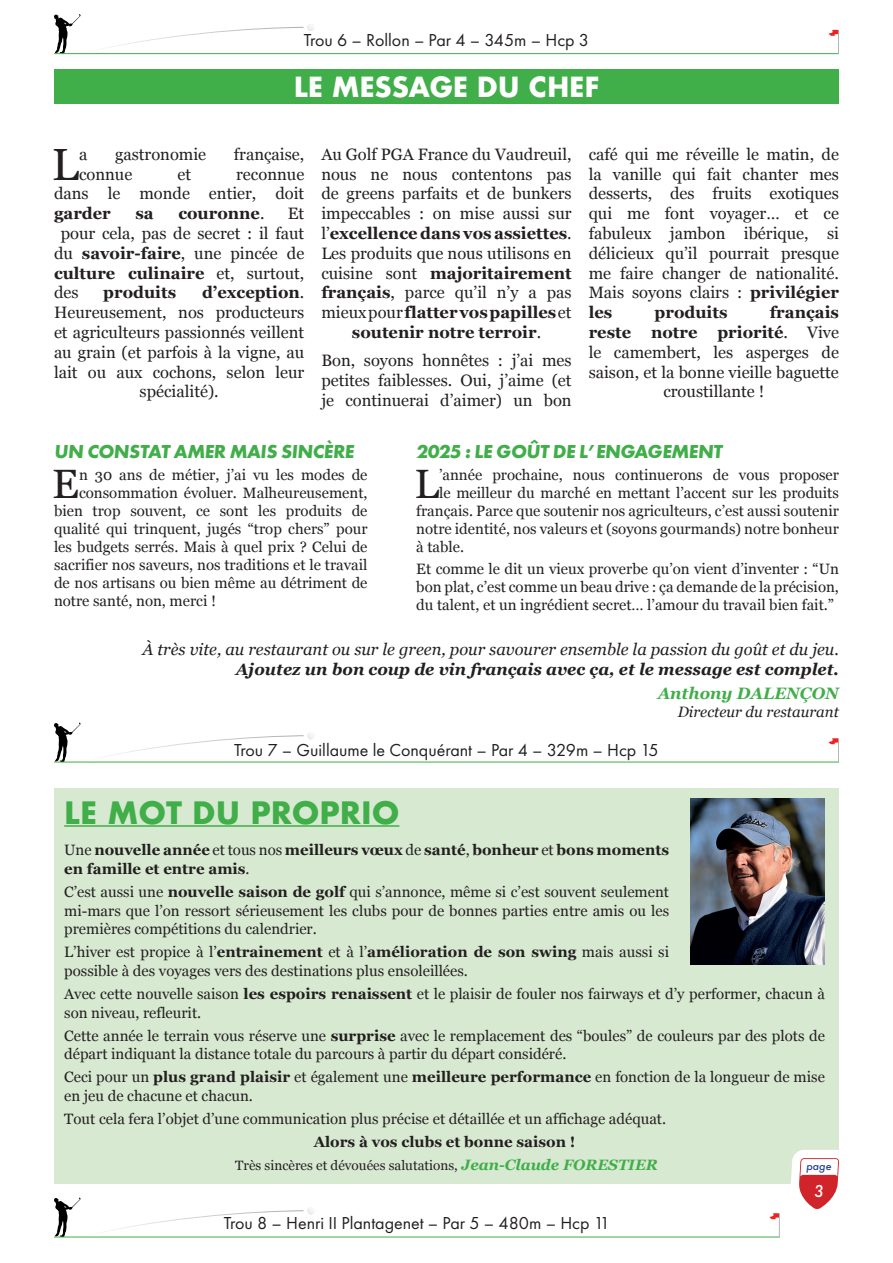
<style>
.page{position:relative;width:893px;height:1263px;background:#fff}
.page>*{position:absolute;margin:0;border:0;box-sizing:border-box;transform-origin:0 0}
.t1{font:45.15px "Georgia";color:#231f20}
.t2{font:40.95px "Georgia";color:#231f20}
.t3{font:700 30px "Futura";color:#40ae49}
.t4{font:700 27px "Futura";letter-spacing:-.01em;color:#fff}
.t5{font:700 19.5px "Futura PT";color:#40ae49}
.t6{font:18px "Futura PT";color:#231f20}
.t7{font:16.5px/19.8px "Georgia";color:#231f20;text-align:justify}
.t8{font:700 16.5px "Georgia";color:#231f20}
.t9{font:italic 16.5px "Georgia";color:#231f20}
.t10{font:italic 700 16.5px "Georgia";color:#231f20}
.t11{font:italic 700 16.5px "Georgia";color:#40ae49}
.t12{font:italic 500 15.9px "Futura";color:#fff}
.t13{font:15px/18.6px "Georgia";color:#231f20}
.t14{font:700 15px/18.8px "Georgia";color:#231f20}
.t15{font:italic 15px "Georgia";color:#231f20}
.t16{font:13.5px "Georgia";color:#231f20}
.t17{font:italic 500 10.5px "Futura";color:#253f8e}
.s1{font-weight:400}
.s2{font-weight:700}
.s3{font-weight:700;font-style:italic;font-size:15px;color:#40ae49}
</style>
<div class="page">
<div style="left:54px;top:788px;width:785px;height:395px;background:#d8e9d2"></div>
<hr style="left:64px;top:825px;width:335px;height:2px;background:#40ae49">
<img style="left:690px;top:799px;width:135px;height:165px">
<div style="left:54px;top:69px;width:785px;height:35px;background:#40ae49"></div>
<hr style="left:54px;top:53px;width:785px;height:1px;background:#40ae49">
<svg style="left:828px;top:30px;width:11px;height:24px"></svg>
<hr style="left:54px;top:1236px;width:726px;height:1px;background:#40ae49">
<svg style="left:769px;top:1150px;width:70px;height:88px"></svg>
<svg style="left:54px;top:14px;width:262px;height:41px"></svg>
<svg style="left:54px;top:1197px;width:262px;height:41px"></svg>
<hr style="left:54px;top:762px;width:785px;height:1px;background:#40ae49">
<svg style="left:828px;top:738px;width:11px;height:24px"></svg>
<svg style="left:54px;top:722px;width:262px;height:41px"></svg>
<p class="t6" style="left:304px;top:29px;width:287px">Trou 6 – Rollon – Par 4 – 345m – Hcp 3</p>
<h3 class="t4" style="left:294px;top:67px;width:307px">LE MESSAGE DU CHEF</h3>
<h1 class="t1" style="left:52px;top:131px;width:29px">L</h1>
<p class="t7" style="left:79px;top:143px;width:10px">a</p>
<p class="t7" style="left:115px;top:143px;width:93px">gastronomie</p>
<p class="t7" style="left:234px;top:143px;width:72px">française,</p>
<p class="t7" style="left:79px;top:163px;width:55px">connue</p>
<p class="t7" style="left:177px;top:163px;width:15px">et</p>
<p class="t7" style="left:54px;top:163px;width:252px;text-align:right">reconnue<br>dans le monde entier, doit</p>
<p class="t8" style="left:54px;top:201px;width:58px">garder</p>
<p class="t8" style="left:135px;top:201px;width:20px">sa</p>
<p class="t8" style="left:178px;top:201px;width:88px">couronne<span class="s1">.</span></p>
<p class="t7" style="left:288px;top:203px;width:18px">Et</p>
<p class="t7" style="left:61px;top:223px;width:245px">pour cela, pas de secret : il faut</p>
<p class="t7" style="left:54px;top:242px;width:252px">du <span class="s2">savoir-faire</span>, une pincée de</p>
<p class="t8" style="left:54px;top:260px;width:252px">culture culinaire <span class="s1">et, surtout,</span></p>
<p class="t7" style="left:54px;top:282px;width:26px">des</p>
<p class="t8" style="left:103px;top:280px;width:74px">produits</p>
<p class="t8" style="left:202px;top:280px;width:104px">d’exception<span class="s1">.</span></p>
<p class="t7" style="left:54px;top:302px;width:252px">Heureusement, nos producteurs</p>
<p class="t7" style="left:54px;top:322px;width:252px">et agriculteurs passionnés veillent</p>
<p class="t7" style="left:54px;top:341px;width:252px">au grain (et parfois à la vigne, au</p>
<p class="t7" style="left:54px;top:361px;width:252px">lait ou aux cochons, selon leur</p>
<p class="t7" style="left:140px;top:381px;width:81px">spécialité).</p>
<p class="t7" style="left:321px;top:143px;width:252px;text-align:center">Au Golf PGA France du Vaudreuil, nous ne nous contentons pas de greens parfaits et de bunkers impeccables : on mise aussi sur l’<span class="s2">excellence dans vos assiettes</span>.<br>Les produits que nous utilisons en cuisine sont <span class="s2">majoritairement français</span>, parce qu’il n’y a pas mieux pour <span class="s2">flatter vos papilles</span> et <span class="s2">soutenir notre terroir</span>.</p>
<p class="t7" style="left:321px;top:350px;width:252px">Bon, soyons honnêtes : j’ai mes petites faiblesses. Oui, j’aime (et je continuerai d’aimer) un bon</p>
<p class="t7" style="left:589px;top:143px;width:252px">café qui me réveille le matin, de la vanille qui fait chanter mes desserts, des fruits exotiques qui me font voyager… et ce fabuleux jambon ibérique, si délicieux qu’il pourrait presque me faire changer de nationalité.<br>Mais soyons clairs : <span class="s2">privilégier les</span></p>
<p class="t8" style="left:655px;top:300px;width:74px">produits</p>
<p class="t8" style="left:770px;top:300px;width:71px">français</p>
<p class="t8" style="left:589px;top:320px;width:252px">reste notre priorité<span class="s1">. Vive</span></p>
<p class="t7" style="left:589px;top:341px;width:252px">le camembert, les asperges de</p>
<p class="t7" style="left:589px;top:361px;width:252px">saison, et la bonne vieille baguette</p>
<p class="t7" style="left:663px;top:381px;width:102px">croustillante !</p>
<h3 class="t5" style="left:54px;top:439px;width:304px">UN CONSTAT AMER MAIS SINCÈRE</h3>
<h2 class="t2" style="left:52px;top:454px;width:28px">E</h2>
<p class="t13" style="left:79px;top:465px;width:290px">n 30 ans de métier, j’ai vu les modes de</p>
<p class="t13" style="left:79px;top:483px;width:290px">consommation évoluer. Malheureusement,</p>
<p class="t13" style="left:54px;top:501px;width:315px">bien trop souvent, ce sont les produits de</p>
<p class="t13" style="left:54px;top:519px;width:315px">qualité qui trinquent, jugés “trop chers” pour</p>
<p class="t13" style="left:54px;top:537px;width:315px">les budgets serrés. Mais à quel prix ? Celui de</p>
<p class="t13" style="left:54px;top:555px;width:315px">sacrifier nos saveurs, nos traditions et le travail</p>
<p class="t13" style="left:54px;top:573px;width:315px">de nos artisans ou bien même au détriment de</p>
<p class="t13" style="left:54px;top:591px;width:164px">notre santé, non, merci !</p>
<h3 class="t5" style="left:416px;top:439px;width:310px">2025 : LE GOÛT DE L’ENGAGEMENT</h3>
<h2 class="t2" style="left:414px;top:454px;width:26px">L</h2>
<p class="t13" style="left:439px;top:465px;width:401px">’année prochaine, nous continuerons de vous proposer</p>
<p class="t13" style="left:439px;top:483px;width:401px">le meilleur du marché en mettant l’accent sur les produits</p>
<p class="t13" style="left:416px;top:501px;width:424px">français. Parce que soutenir nos agriculteurs, c’est aussi soutenir</p>
<p class="t13" style="left:416px;top:519px;width:424px">notre identité, nos valeurs et (soyons gourmands) notre bonheur</p>
<p class="t13" style="left:416px;top:537px;width:49px">à table.</p>
<p class="t13" style="left:416px;top:560px;width:424px;line-height:18px;text-align:justify">Et comme le dit un vieux proverbe qu’on vient d’inventer : “Un bon plat, c’est comme un beau drive : ça demande de la précision, du talent, et un ingrédient secret… l’amour du travail bien fait.”</p>
<p class="t9" style="left:142px;top:637px;width:698px">À très vite, au restaurant ou sur le green, pour savourer ensemble la passion du goût et du jeu.</p>
<p class="t10" style="left:236px;top:657px;width:605px">Ajoutez un bon coup de vin français avec ça, et le message est complet.</p>
<p class="t11" style="left:658px;top:681px;width:183px">Anthony DALENÇON</p>
<p class="t15" style="left:678px;top:701px;width:163px">Directeur du restaurant</p>
<p class="t6" style="left:234px;top:739px;width:426px">Trou 7 – Guillaume le Conquérant – Par 4 – 329m – Hcp 15</p>
<h3 class="t3" style="left:64px;top:791px;width:337px">LE MOT DU PROPRIO</h3>
<p class="t14" style="left:64px;top:840px;width:606px"><span class="s1">Une</span> nouvelle année <span class="s1">et tous nos</span> meilleurs vœux <span class="s1">de</span> santé<span class="s1">,</span> bonheur <span class="s1">et</span> bons moments en famille et entre amis<span class="s1">.</span></p>
<p class="t13" style="left:64px;top:882px;width:606px;text-align:justify">C’est aussi une <span class="s2">nouvelle saison de golf</span> qui s’annonce, même si c’est souvent seulement mi-mars que l’on ressort sérieusement les clubs pour de bonnes parties entre amis ou les premières compétitions du calendrier.</p>
<p class="t13" style="left:64px;top:942px;width:606px">L’hiver est propice à l’<span class="s2">entrainement</span> et à l’<span class="s2">amélioration de son swing</span> mais aussi si possible à des voyages vers des destinations plus ensoleillées.</p>
<p class="t13" style="left:64px;top:984px;width:762px">Avec cette nouvelle saison <span class="s2">les espoirs renaissent</span> et le plaisir de fouler nos fairways et d’y performer, chacun à son niveau, refleurit.</p>
<p class="t13" style="left:64px;top:1025px;width:762px">Cette année le terrain vous réserve une <span class="s2">surprise</span> avec le remplacement des “boules” de couleurs par des plots de départ indiquant la distance totale du parcours à partir du départ considéré.</p>
<p class="t13" style="left:64px;top:1067px;width:762px">Ceci pour un <span class="s2">plus grand plaisir</span> et également une <span class="s2">meilleure performance</span> en fonction de la longueur de mise en jeu de chacune et chacun.</p>
<p class="t13" style="left:64px;top:1109px;width:603px">Tout cela fera l’objet d’une communication plus précise et détaillée et un affichage adéquat.</p>
<p class="t14" style="left:314px;top:1131px;width:263px">Alors à vos clubs et bonne saison !</p>
<p class="t16" style="left:235px;top:1155px;width:424px">Très sincères et dévouées salutations, <span class="s3">Jean-Claude FORESTIER</span></p>
<p class="t17" style="left:806px;top:1159px;width:27px">page</p>
<p class="t12" style="left:814px;top:1180px;width:11px">3</p>
<p class="t6" style="left:224px;top:1213px;width:388px">Trou 8 – Henri II Plantagenet – Par 5 – 480m – Hcp 11</p>
</div>
